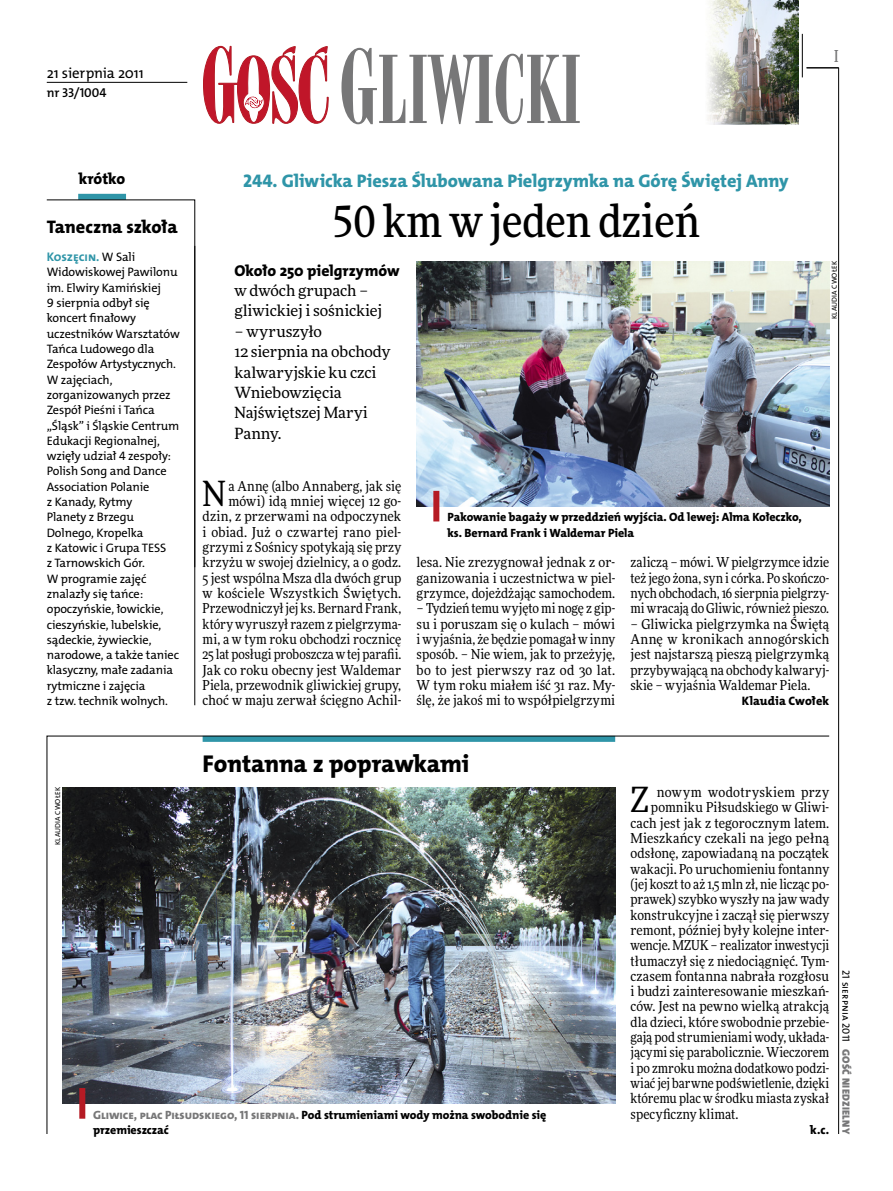
<style>
.page{position:relative;width:893px;height:1191px;background:#fff}
.page>*{position:absolute;margin:0;border:0;box-sizing:border-box;transform-origin:0 0}
.t1{font:500 45px "Freeday Narrow";color:#000}
.t2{font:34.8px "Freeday Narrow News";color:#000}
.t3{font:24.45px "The Mix HP8 Ex Bld";letter-spacing:-.005em;color:#000}
.t4{font:18.3px "The Mix HP8 Ex Bld";letter-spacing:-.005em;color:#2f95a8}
.t5{font:18.3px "The Mix HP8 Ex Bld";letter-spacing:-.01em;color:#000}
.t6{font:500 16.5px "Freeday Narrow";color:#777778;scale:.9 1}
.t7{font:15.75px "The Mix HP8 Ex Bld";letter-spacing:-.005em;color:#000}
.t8{font:15.45px/20.4px "Freeday News";letter-spacing:-.005em;color:#000}
.t9{font:14.85px "The Mix HP5 Plain";letter-spacing:-.01em;color:#000}
.t10{font:13.65px/15.3px "Freeday Narrow News";letter-spacing:.005em;color:#000;text-align:justify}
.t11{font:13.65px "Freeday Narrow News";letter-spacing:.025em;color:#000}
.t12{font:12.9px "The Mix HP6 Se Bld";letter-spacing:-.005em;color:#000}
.t13{font:12.6px "The Mix HP7 Bld";letter-spacing:-.005em;color:#2f95a8}
.t14{font:12.3px/15.3px "The Mix HP5 Plain";letter-spacing:-.01em;color:#000}
.t15{font:12.3px "The Mix HP8 Ex Bld";color:#000}
.t16{font:12px/15.3px "The Mix HP8 Ex Bld";letter-spacing:-.005em;color:#000}
.t17{font:10.5px "The Mix HP9 Blk";letter-spacing:.025em;color:#777778}
.t18{font:10.5px "The Mix HP5 Plain";color:#000}
.t19{font:7.2px "The Mix HP5 Plain";letter-spacing:.015em;color:#000}
.s1{font-family:"The Mix HP5 Plain";font-size:12.3px;color:#000}
.s2{color:#777778}
</style>
<div class="page">
<hr style="left:838px;top:68px;width:1px;height:1066px;background:#000">
<hr style="left:802px;top:34px;width:1px;height:43px;background:#000">
<svg style="left:47px;top:735px;width:783px;height:399px"></svg>
<hr style="left:195px;top:246px;width:1px;height:459px;background:#000">
<hr style="left:806px;top:68px;width:33px;height:1px;background:#000">
<svg style="left:203px;top:46px;width:126px;height:78px"></svg>
<svg style="left:341px;top:48px;width:239px;height:76px"></svg>
<img style="left:707px;top:0;width:92px;height:124px">
<hr style="left:47px;top:82px;width:140px;height:1px;background:#000">
<img style="left:62px;top:787px;width:553px;height:316px">
<div style="left:79px;top:1088px;width:6px;height:30px;background:#b51b24"></div>
<img style="left:416px;top:261px;width:413px;height:245px">
<div style="left:433px;top:491px;width:6px;height:30px;background:#b51b24"></div>
<div style="left:78px;top:194px;width:48px;height:6px;background:#2f95a8"></div>
<svg style="left:46px;top:199px;width:149px;height:368px"></svg>
<p class="t9" style="left:47px;top:63px;width:98px">21 sierpnia 2011</p>
<p class="t12" style="left:47px;top:85px;width:61px">nr 33/1004</p>
<p class="t6" style="left:834px;top:46px;width:6px">I</p>
<p class="t7" style="left:79px;top:168px;width:48px">krótko</p>
<h3 class="t5" style="left:47px;top:215px;width:133px">Taneczna szkoła</h3>
<p class="t13" style="left:47px;top:249px;width:90px">Koszęcin. <span class="s1">W Sali</span></p>
<p class="t14" style="left:47px;top:265px;width:135px">Widowiskowej Pawilonu im. Elwiry Kamińskiej<br>9 sierpnia odbył się koncert finałowy uczestników Warsztatów<br>Tańca Ludowego dla<br>Zespołów Artystycznych.<br>W zajęciach, zorganizowanych przez<br>Zespół Pieśni i Tańca „Śląsk” i Śląskie Centrum<br>Edukacji Regionalnej, wzięły udział 4 zespoły:<br>Polish Song and Dance<br>Association Polanie<br>z Kanady, Rytmy<br>Planety z Brzegu<br>Dolnego, Kropelka<br>z Katowic i Grupa TESS<br>z Tarnowskich Gór.<br>W programie zajęć znalazły się tańce: opoczyńskie, łowickie, cieszyńskie, lubelskie, sądeckie, żywieckie, narodowe, a także taniec klasyczny, małe zadania rytmiczne i zajęcia<br>z tzw. technik wolnych.</p>
<h3 class="t4" style="left:243px;top:169px;width:547px">244. Gliwicka Piesza Ślubowana Pielgrzymka na Górę Świętej Anny</h3>
<h1 class="t1" style="left:332px;top:193px;width:369px">50 km w jeden dzień</h1>
<p class="t7" style="left:234px;top:260px;width:167px">Około 250 pielgrzymów</p>
<p class="t8" style="left:234px;top:280px;width:149px">w dwóch grupach – gliwickiej i sośnickiej</p>
<p class="t8" style="left:234px;top:321px;width:157px">– wyruszyło<br>12 sierpnia na obchody kalwaryjskie ku czci<br>Wniebowzięcia<br>Najświętszej Maryi<br>Panny.</p>
<p class="t19" style="left:830px;top:319px;width:58px;rotate:-90deg">Klaudia Cwołek</p>
<p class="t10" style="left:203px;top:478px;width:200px;text-align:right">a Annę (albo Annaberg, jak się mówi) idą mniej więcej 12 go&shy;dzin, z przerwami na odpoczynek i obiad. Już o czwartej rano piel&shy;grzymi z Sośnicy spotykają się przy krzyżu w swojej dzielnicy, a o godz.<br>5 jest wspólna Msza dla dwóch grup w kościele Wszystkich Świętych.<br>Przewodniczył jej ks. Bernard Frank, który wyruszył razem z pielgrzyma&shy;mi, a w tym roku obchodzi rocznicę 25 lat posługi proboszcza w tej parafii.<br>Jak co roku obecny jest Waldemar Piela, przewodnik gliwickiej grupy, choć w maju zerwał ścięgno Achil-</p>
<h2 class="t2" style="left:203px;top:472px;width:25px">N</h2>
<p class="t16" style="left:448px;top:510px;width:356px">Pakowanie bagaży w przeddzień wyjścia. Od lewej: Alma Kołeczko, ks. Bernard Frank i Waldemar Piela</p>
<p class="t10" style="left:417px;top:555px;width:200px">lesa. Nie zrezygnował jednak z or&shy;ganizowania i uczestnictwa w piel&shy;grzymce, dojeżdżając samochodem.</p>
<p class="t10" style="left:417px;top:600px;width:200px">– Tydzień temu wyjęto mi nogę z gip&shy;su i poruszam się o kulach – mówi i wyjaśnia, że będzie pomagał w inny sposób. – Nie wiem, jak to przeżyję, bo to jest pierwszy raz od 30 lat.<br>W tym roku miałem iść 31 raz. My&shy;ślę, że jakoś mi to współpielgrzymi</p>
<p class="t10" style="left:630px;top:555px;width:200px">zaliczą – mówi. W pielgrzymce idzie też jego żona, syn i córka. Po skończo&shy;nych obchodach, 16 sierpnia pielgrzy&shy;mi wracają do Gliwic, również pieszo.</p>
<p class="t10" style="left:630px;top:616px;width:200px">– Gliwicka pielgrzymka na Świętą Annę w kronikach annogórskich jest najstarszą pieszą pielgrzymką przybywającą na obchody kalwaryj&shy;skie – wyjaśnia Waldemar Piela.</p>
<p class="t15" style="left:742px;top:693px;width:89px">Klaudia Cwołek</p>
<h3 class="t3" style="left:203px;top:747px;width:268px">Fontanna z poprawkami</h3>
<p class="t19" style="left:53px;top:845px;width:58px;rotate:-90deg">Klaudia Cwołek</p>
<p class="t16" style="left:93px;top:1107px;width:455px"><span class="s2">Gliwice, plac Piłsudskiego, 11 sierpnia.</span> Pod strumieniami wody można swobodnie się przemieszczać</p>
<h2 class="t2" style="left:630px;top:778px;width:20px">Z</h2>
<p class="t11" style="left:657px;top:784px;width:174px">nowym wodotryskiem przy</p>
<p class="t10" style="left:651px;top:799px;width:180px">pomniku Piłsudskiego w Gliwi-</p>
<p class="t10" style="left:630px;top:815px;width:200px">cach jest jak z tegorocznym latem.</p>
<p class="t10" style="left:630px;top:830px;width:200px">Mieszkańcy czekali na jego pełną</p>
<p class="t10" style="left:630px;top:845px;width:200px">odsłonę, zapowiadaną na początek</p>
<p class="t10" style="left:630px;top:861px;width:200px">wakacji. Po uruchomieniu fontanny</p>
<p class="t10" style="left:630px;top:876px;width:200px">(jej koszt to aż 1,5 mln zł, nie licząc po-</p>
<p class="t10" style="left:630px;top:891px;width:200px">prawek) szybko wyszły na jaw wady</p>
<p class="t10" style="left:630px;top:907px;width:200px">konstrukcyjne i zaczął się pierwszy</p>
<p class="t10" style="left:630px;top:922px;width:200px">remont, później były kolejne inter-</p>
<p class="t10" style="left:630px;top:937px;width:200px">wencje. MZUK – realizator inwestycji</p>
<p class="t10" style="left:630px;top:953px;width:200px">tłumaczył się z niedociągnięć. Tym-</p>
<p class="t10" style="left:630px;top:968px;width:200px">czasem fontanna nabrała rozgłosu</p>
<p class="t10" style="left:630px;top:983px;width:200px">i budzi zainteresowanie mieszkań-</p>
<p class="t10" style="left:630px;top:998px;width:200px">ców. Jest na pewno wielką atrakcją</p>
<p class="t10" style="left:630px;top:1014px;width:200px">dla dzieci, które swobodnie przebie-</p>
<p class="t10" style="left:630px;top:1029px;width:200px">gają pod strumieniami wody, układa-</p>
<p class="t10" style="left:630px;top:1044px;width:200px">jącymi się parabolicznie. Wieczorem</p>
<p class="t10" style="left:630px;top:1060px;width:200px">i po zmroku można dodatkowo podzi-</p>
<p class="t10" style="left:630px;top:1075px;width:200px">wiać jej barwne podświetlenie, dzięki</p>
<p class="t10" style="left:630px;top:1090px;width:200px">któremu plac w środku miasta zyskał</p>
<p class="t10" style="left:630px;top:1106px;width:109px">specyficzny klimat.</p>
<p class="t15" style="left:810px;top:1122px;width:20px">k.c.</p>
<p class="t18" style="left:853px;top:970px;width:74px;rotate:90deg">21 sierpnia 2011</p>
<p class="t17" style="left:853px;top:1049px;width:86px;rotate:90deg">Gość Niedzielny</p>
</div>
